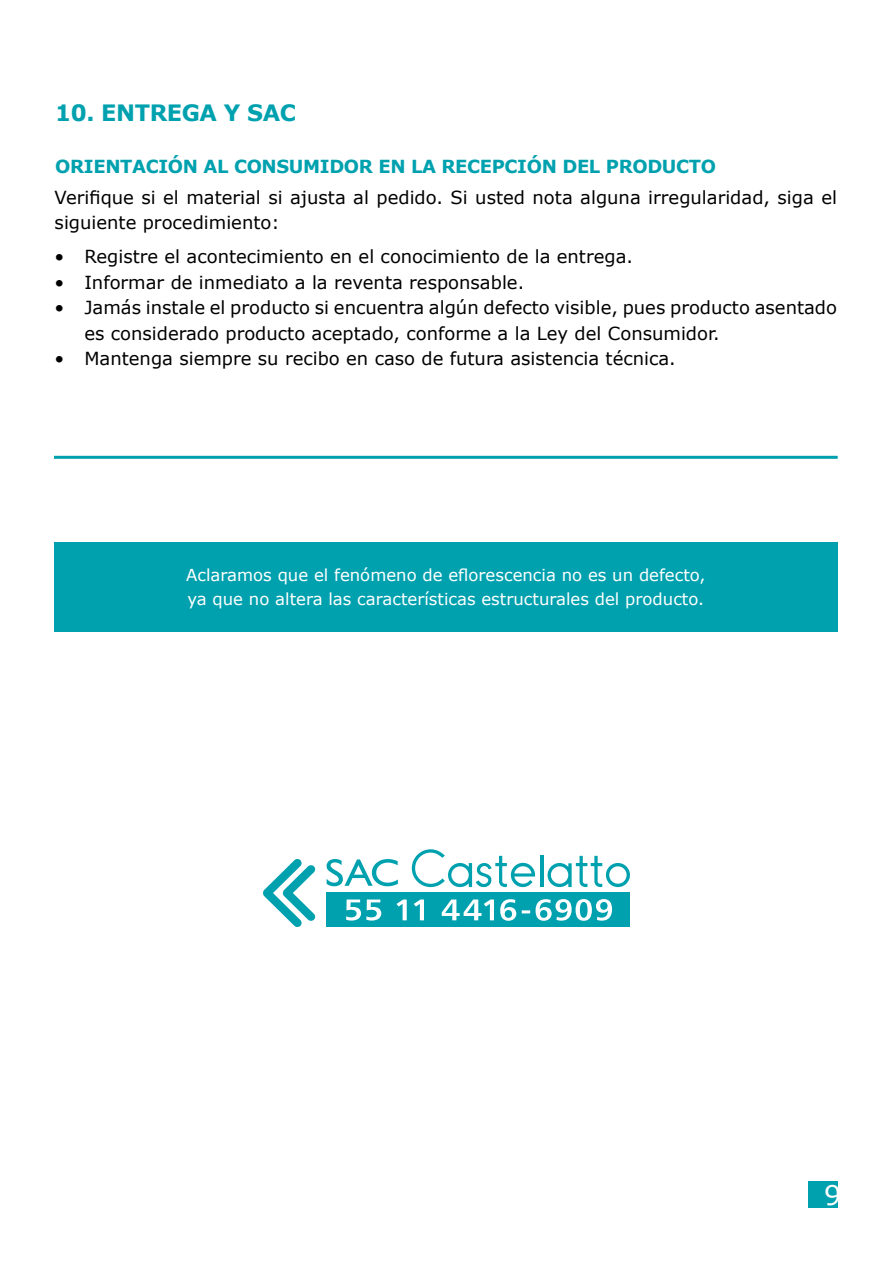
<style>
.page{position:relative;width:893px;height:1263px;background:#fff}
.page>*{position:absolute;margin:0;border:0;box-sizing:border-box;transform-origin:0 0}
.t1{font:27px "Verdana";color:#fff}
.t2{font:700 22.5px "Verdana";letter-spacing:-.02em;color:#00a1af}
.t3{font:18px/25.5px "Verdana";color:#000}
.t4{font:700 18px "Verdana";letter-spacing:-.02em;color:#00a1af}
.t5{font:16.5px/24px "Verdana";color:#fff}
</style>
<div class="page">
<div style="left:807px;top:1181px;width:30px;height:27px;background:#00a1af"></div>
<div style="left:54px;top:542px;width:784px;height:89px;background:#00a1af"></div>
<hr style="left:54px;top:456px;width:784px;height:3px;background:#00a1af">
<svg style="left:327px;top:859px;width:71px;height:27px"></svg>
<div style="left:327px;top:893px;width:303px;height:34px;background:#00a1af"></div>
<svg style="left:346px;top:899px;width:266px;height:22px"></svg>
<svg style="left:263px;top:859px;width:52px;height:68px"></svg>
<svg style="left:412px;top:849px;width:123px;height:38px"></svg>
<hr style="left:540px;top:856px;width:3px;height:31px;background:#00a1af">
<svg style="left:548px;top:856px;width:82px;height:31px"></svg>
<p class="t2" style="left:55px;top:97px;width:242px">10. ENTREGA y SAC</p>
<p class="t4" style="left:55px;top:153px;width:662px">ORIENTACIÓN AL CONSUMIDOR EN LA RECEPCIÓN DEL PRODUCTO</p>
<p class="t3" style="left:55px;top:184px;width:784px">Verifique si el material si ajusta al pedido. Si usted nota alguna irregularidad, siga el siguiente procedimiento:</p>
<p class="t3" style="left:55px;top:244px;width:580px">• Registre el acontecimiento en el conocimiento de la entrega.</p>
<p class="t3" style="left:55px;top:269px;width:471px">• Informar de inmediato a la reventa responsable.</p>
<p class="t3" style="left:84px;top:295px;width:754px;text-indent:-30px">• Jamás instale el producto si encuentra algún defecto visible, pues producto asentado es considerado producto aceptado, conforme a la Ley del Consumidor.</p>
<p class="t3" style="left:55px;top:346px;width:623px">• Mantenga siempre su recibo en caso de futura asistencia técnica.</p>
<p class="t5" style="left:186px;top:563px;width:521px">Aclaramos que el fenómeno de eflorescencia no es un defecto, ya que no altera las características estructurales del producto.</p>
<h1 class="t1" style="left:824px;top:1177px;width:19px">9</h1>
</div>
